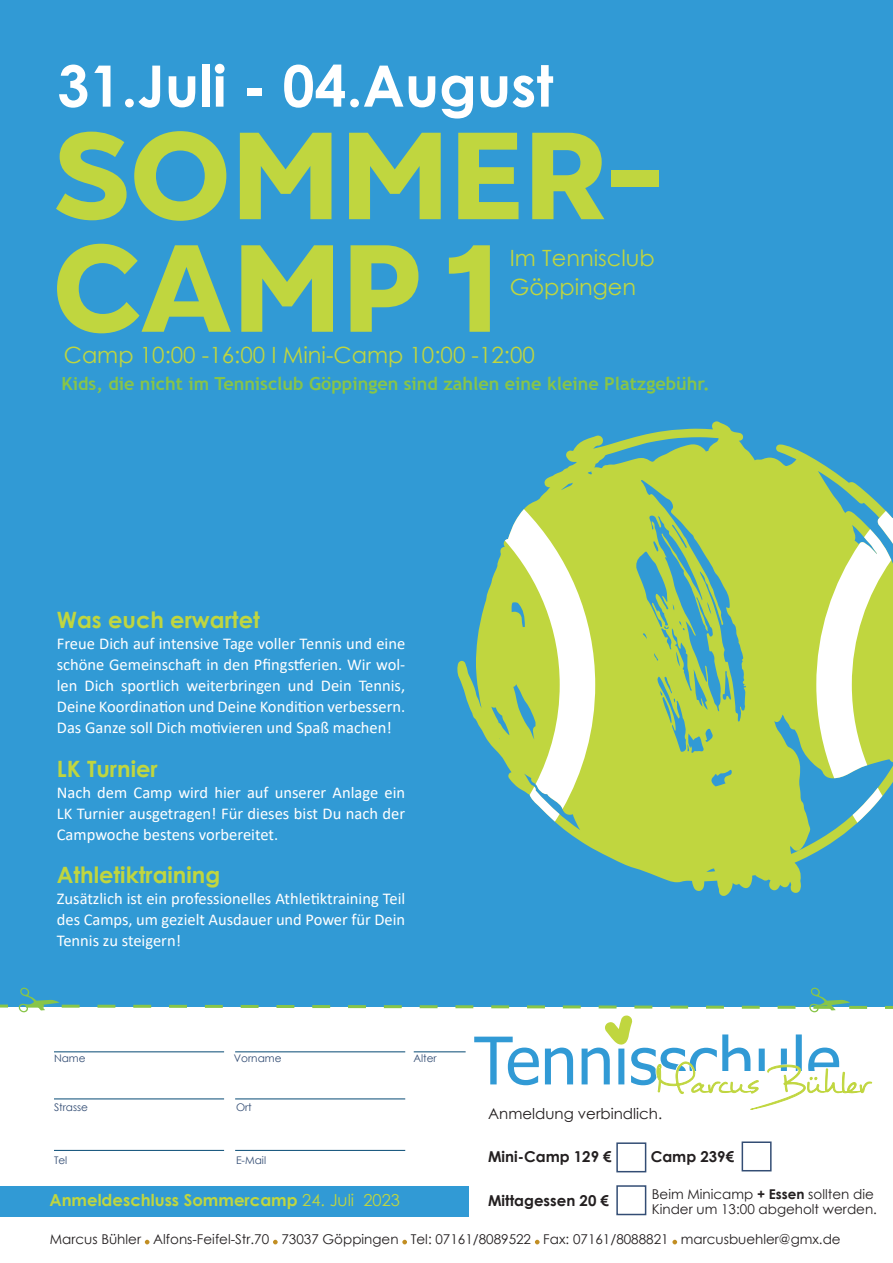
<style>
.page{position:relative;width:893px;height:1263px;background:#fff}
.page>*{position:absolute;margin:0;border:0;box-sizing:border-box;transform-origin:0 0}
.t1{font:800 123.45px/112.5px "Gogh";color:#c0d63f}
.t2{font:700 57.15px "Century Gothic";color:#fff}
.t3{font:700 22.5px "Century Gothic";color:#c0d63f}
.t4{font:22.35px/28.5px "Century Gothic";color:#c0d63f}
.t5{font:700 18px "Trebuchet MS";color:#88c548}
.t6{font:16.5px/21px "Calibri";color:#fff;text-align:justify}
.t7{font:700 16.5px "Century Gothic";color:#c0d63f}
.t8{font:700 15px "Century Gothic";color:#231f20}
.t9{font:15px "Century Gothic";color:#231f20}
.t10{font:13.5px/15px "Century Gothic";color:#231f20}
.t11{font:10.5px "Century Gothic";color:#334d74}
.s1{font-weight:400}
.s2{font-weight:700}
</style>
<div class="page">
<div style="left:0;top:0;width:893px;height:1007px;background:#319ad5"></div>
<svg style="left:457px;top:421px;width:436px;height:475px;fill:#c0d63f"></svg>
<svg style="left:505px;top:509px;width:90px;height:313px;background:#cbe094"></svg>
<svg style="left:852px;top:788px;width:30px;height:35px"></svg>
<svg style="left:816px;top:511px;width:77px;height:267px;background:#d1e39b"></svg>
<div style="left:616px;top:1142px;width:30px;height:30px;border:2px solid #334d74"></div>
<div style="left:616px;top:1185px;width:30px;height:30px;border:2px solid #334d74"></div>
<div style="left:742px;top:1141px;width:30px;height:30px;border:2px solid #334d74"></div>
<div style="left:0;top:1186px;width:469px;height:31px;background:#319ad5"></div>
<hr style="left:54px;top:1150px;width:170px;height:1px;background:#064a74">
<hr style="left:235px;top:1150px;width:170px;height:1px;background:#064a74">
<svg style="left:0;top:988px;width:893px;height:122px"></svg>
<svg style="left:145px;top:1240px;width:4px;height:4px"></svg>
<svg style="left:273px;top:1240px;width:5px;height:4px"></svg>
<svg style="left:402px;top:1240px;width:5px;height:4px"></svg>
<svg style="left:535px;top:1240px;width:5px;height:4px"></svg>
<svg style="left:672px;top:1240px;width:5px;height:4px"></svg>
<h2 class="t2" style="left:57px;top:43px;width:497px">31.Juli - 04.August</h2>
<h1 class="t1" style="left:52px;top:123px;width:613px">SOMMER-<br>CAMP 1</h1>
<h3 class="t4" style="left:510px;top:243px;width:146px">Im Tennisclub<br>Göppingen</h3>
<h3 class="t4" style="left:64px;top:341px;width:473px">Camp 10:00 -16:00 I Mini-Camp 10:00 -12:00</h3>
<p class="t5" style="left:62px;top:372px;width:650px">Kids, die nicht im Tennisclub Göppingen sind zahlen eine kleine Platzgebühr.</p>
<h3 class="t3" style="left:57px;top:603px;width:204px">Was euch erwartet</h3>
<p class="t6" style="left:57px;top:633px;width:350px">Freue Dich auf intensive Tage voller Tennis und eine schöne Gemeinschaft in den Pfingstferien. Wir wol&shy;len Dich sportlich weiterbringen und Dein Tennis, Deine Koordination und Deine Kondition verbessern.<br>Das Ganze soll Dich motivieren und Spaß machen!</p>
<h3 class="t3" style="left:57px;top:752px;width:102px">LK Turnier</h3>
<p class="t6" style="left:57px;top:782px;width:350px">Nach dem Camp wird hier auf unserer Anlage ein LK Turnier ausgetragen! Für dieses bist Du nach der Campwoche bestens vorbereitet.</p>
<h3 class="t3" style="left:57px;top:857px;width:165px">Athletiktraining</h3>
<p class="t6" style="left:57px;top:887px;width:350px">Zusätzlich ist ein professionelles Athletiktraining Teil des Camps, um gezielt Ausdauer und Power für Dein Tennis zu steigern!</p>
<p class="t11" style="left:54px;top:1051px;width:33px">Name</p>
<p class="t11" style="left:234px;top:1051px;width:49px">Vorname</p>
<p class="t11" style="left:413px;top:1051px;width:25px">Alter</p>
<p class="t11" style="left:54px;top:1100px;width:36px">Strasse</p>
<p class="t11" style="left:236px;top:1100px;width:17px">Ort</p>
<p class="t9" style="left:488px;top:1103px;width:176px">Anmeldung verbindlich.</p>
<p class="t11" style="left:54px;top:1153px;width:15px">Tel</p>
<p class="t11" style="left:236px;top:1153px;width:32px">E-Mail</p>
<p class="t8" style="left:488px;top:1145px;width:125px">Mini-Camp 129 €</p>
<p class="t8" style="left:651px;top:1145px;width:85px">Camp 239€</p>
<p class="t7" style="left:50px;top:1188px;width:352px">Anmeldeschluss Sommercamp <span class="s1">24. Juli 2023</span></p>
<p class="t8" style="left:488px;top:1189px;width:122px">Mittagessen 20 €</p>
<p class="t10" style="left:652px;top:1187px;width:227px">Beim Minicamp <span class="s2">+ Essen</span> sollten die<br>Kinder um 13:00 abgeholt werden.</p>
<p class="t10" style="left:50px;top:1232px;width:792px">Marcus Bühler Alfons-Feifel-Str.70 73037 Göppingen Tel: 07161/8089522 Fax: 07161/8088821 marcusbuehler@gmx.de</p>
</div>
